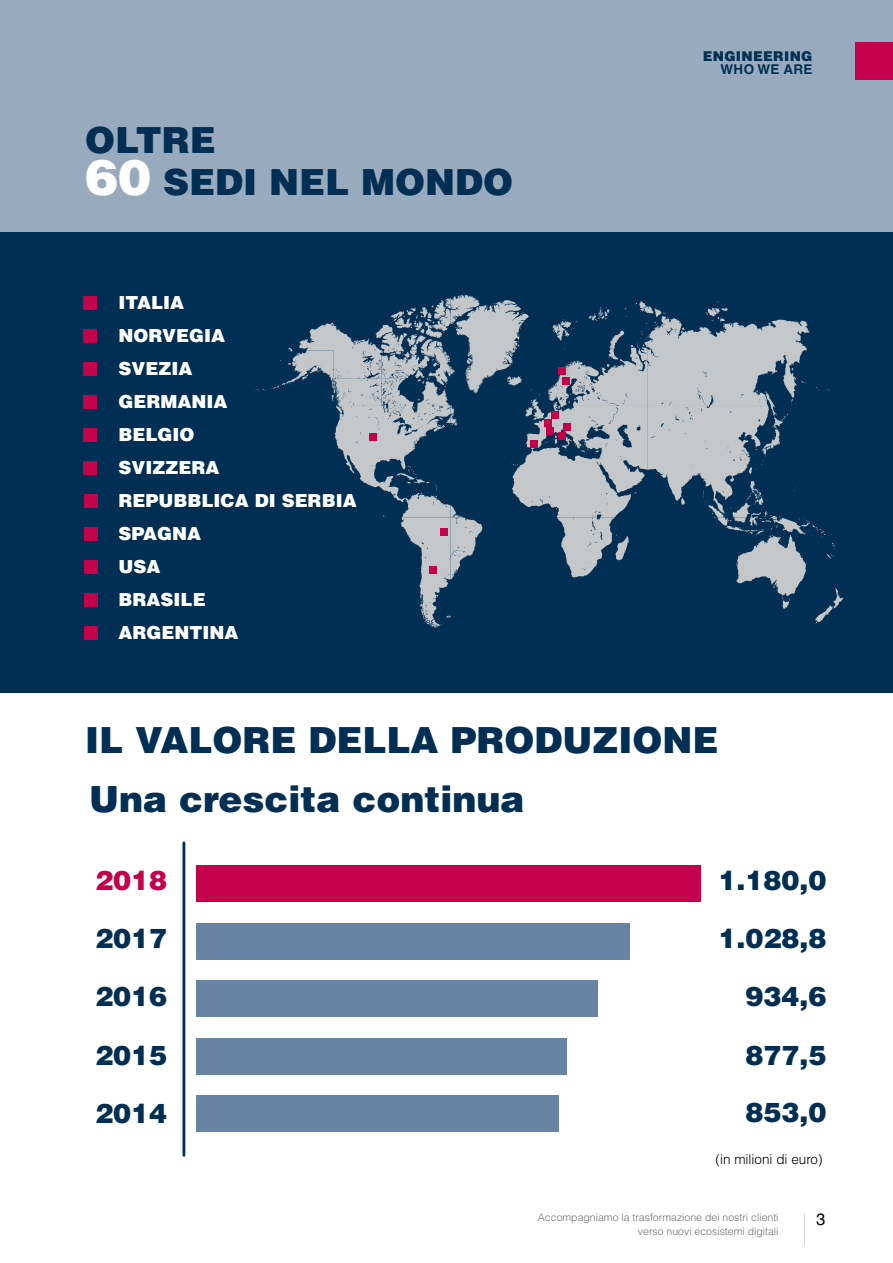
<style>
.page{position:relative;width:893px;height:1263px;background:#fff}
.page>*{position:absolute;margin:0;border:0;box-sizing:border-box;transform-origin:0 0}
.t1{font:900 36px/42px "Helvetica LT Std";color:#002f53}
.t2{font:900 27px/58.3px "Helvetica LT Std";color:#002f53;text-align:justify}
.t3{font:900 27px "Helvetica LT Std";color:#c4014b}
.t4{font:900 18px/33px "Helvetica LT Std";color:#fff}
.t5{font:16.5px "Helvetica LT Std";color:#000}
.t6{font:300 13.5px "Helvetica LT Std";color:#000}
.t7{font:900 13.5px "Helvetica LT Std";letter-spacing:.025em;color:#002f53}
.t8{font:700 13.5px "Helvetica LT Std";letter-spacing:.025em;color:#002f53}
.t9{font:300 10.5px/13.5px "Helvetica LT Std";color:#706f6f;text-align:right}
.s1{font-size:49.5px;color:#fff}
</style>
<div class="page">
<div style="left:0;top:0;width:893px;height:692px;background:#002f53"></div>
<svg style="left:254px;top:300px;width:575px;height:134px"></svg>
<svg style="left:450px;top:367px;width:326px;height:39px;fill:#c4c7ca"></svg>
<svg style="left:335px;top:406px;width:456px;height:66px;fill:#c4c7ca"></svg>
<svg style="left:352px;top:428px;width:452px;height:189px"></svg>
<div style="left:83px;top:296px;width:14px;height:14px;background:#c4014b"></div>
<div style="left:83px;top:329px;width:14px;height:14px;background:#c4014b"></div>
<div style="left:83px;top:362px;width:14px;height:14px;background:#c4014b"></div>
<div style="left:83px;top:428px;width:14px;height:13px;background:#c4014b"></div>
<div style="left:83px;top:461px;width:14px;height:13px;background:#c4014b"></div>
<div style="left:84px;top:494px;width:14px;height:13px;background:#c4014b"></div>
<div style="left:84px;top:527px;width:14px;height:13px;background:#c4014b"></div>
<div style="left:83px;top:395px;width:14px;height:14px;background:#c4014b"></div>
<div style="left:369px;top:433px;width:8px;height:8px;background:#c4014b"></div>
<div style="left:530px;top:440px;width:8px;height:8px;background:#c4014b"></div>
<div style="left:551px;top:412px;width:8px;height:7px;background:#c4014b"></div>
<div style="left:546px;top:428px;width:8px;height:7px;background:#c4014b"></div>
<div style="left:558px;top:433px;width:8px;height:7px;background:#c4014b"></div>
<div style="left:440px;top:528px;width:8px;height:8px;background:#c4014b"></div>
<div style="left:429px;top:566px;width:8px;height:7px;background:#c4014b"></div>
<div style="left:84px;top:560px;width:14px;height:13px;background:#c4014b"></div>
<div style="left:84px;top:593px;width:14px;height:13px;background:#c4014b"></div>
<div style="left:84px;top:626px;width:14px;height:13px;background:#c4014b"></div>
<div style="left:558px;top:367px;width:8px;height:7px;background:#c4014b"></div>
<div style="left:562px;top:378px;width:7px;height:7px;background:#c4014b"></div>
<div style="left:563px;top:424px;width:8px;height:7px;background:#c4014b"></div>
<div style="left:545px;top:419px;width:7px;height:8px;background:#c4014b"></div>
<div style="left:196px;top:1038px;width:370px;height:36px;background:#6884a5"></div>
<div style="left:196px;top:1096px;width:363px;height:36px;background:#6884a5"></div>
<div style="left:196px;top:923px;width:434px;height:36px;background:#6884a5"></div>
<div style="left:196px;top:865px;width:504px;height:37px;background:#c4014b"></div>
<div style="left:196px;top:980px;width:401px;height:37px;background:#6884a5"></div>
<hr style="left:183px;top:843px;width:2px;height:312px;background:#002f53">
<div style="left:0;top:0;width:893px;height:232px;background:#98aabe"></div>
<hr style="left:804px;top:1213px;width:1px;height:32px;background:#d0d0d0">
<div style="left:855px;top:43px;width:38px;height:37px;background:#c4014b"></div>
<h1 class="t1" style="left:85px;top:119px;width:429px">OLTRE<br><span class="s1">60</span> SEDI NEL MONDO</h1>
<p class="t4" style="left:119px;top:286px;width:240px">ITALIA<br>NORVEGIA<br>SVEZIA<br>GERMANIA<br>BELGIO<br>SVIZZERA<br>REPUBBLICA DI SERBIA<br>SPAGNA<br>USA<br>BRASILE<br>ARGENTINA</p>
<p class="t7" style="left:703px;top:47px;width:111px">ENGINEERING</p>
<p class="t8" style="left:720px;top:61px;width:94px">WHO WE ARE</p>
<h1 class="t1" style="left:85px;top:718px;width:635px">IL VALORE DELLA PRODUZIONE</h1>
<h1 class="t1" style="left:89px;top:778px;width:437px">Una crescita continua</h1>
<h2 class="t3" style="left:95px;top:863px;width:74px">2018</h2>
<h2 class="t2" style="left:718px;top:851px;width:110px">1.180,0</h2>
<h2 class="t2" style="left:95px;top:908px;width:74px">2017</h2>
<h2 class="t2" style="left:718px;top:908px;width:110px">1.028,8</h2>
<h2 class="t2" style="left:95px;top:967px;width:74px">2016<br>2015<br>2014</h2>
<h2 class="t2" style="left:745px;top:967px;width:83px">934,6<br>877,5</h2>
<h2 class="t2" style="left:745px;top:1083px;width:83px">853,0</h2>
<p class="t6" style="left:716px;top:1151px;width:109px">(in milioni di euro)</p>
<p class="t9" style="left:538px;top:1210px;width:242px">Accompagniamo la trasformazione dei nostri clienti verso nuovi ecosistemi digitali</p>
<p class="t5" style="left:816px;top:1210px;width:11px">3</p>
</div>
